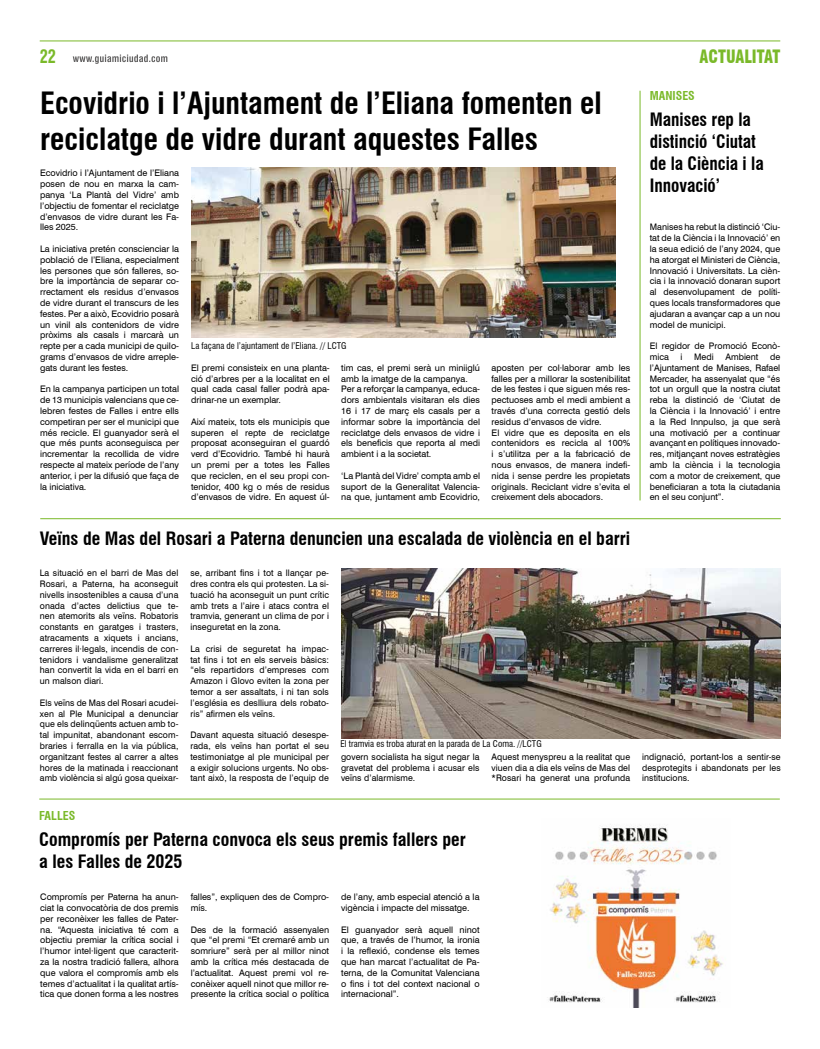
<style>
.page{position:relative;width:820px;height:1049px;background:#fff}
.page>*{position:absolute;margin:0;border:0;box-sizing:border-box;transform-origin:0 0}
.t1{font:700 condensed 30px/36px "Swiss 721 BT";color:#000}
.t2{font:700 condensed 18px/22px "Swiss 721 BT";color:#000}
.t3{font:700 condensed 18px/22px "Swiss 721 BT";color:#000;scale:.96 1}
.t4{font:900 condensed 18px "Swiss 721 BT";color:#7ab929;scale:.9 1}
.t5{font:700 condensed 18px "Swiss 721 BT";color:#7ab929;scale:.9 1}
.t6{font:700 condensed 12px "Swiss 721 BT";color:#7ab929}
.t7{font:9px/10.8px "Swiss 721 BT";color:#000;text-align:justify}
.t8{font:condensed 9px "Swiss 721 BT";color:#000}
</style>
<div class="page">
<hr style="left:40px;top:41px;width:740px;height:1px;background:#7ab929">
<svg style="left:73px;top:55px;width:94px;height:9px"></svg>
<img style="left:191px;top:168px;width:424px;height:170px">
<img style="left:341px;top:568px;width:439px;height:170px">
<img style="left:549px;top:825px;width:175px;height:182px">
<hr style="left:40px;top:518px;width:740px;height:1px;background:#7ab929">
<hr style="left:639px;top:91px;width:1px;height:409px;background:#7ab929">
<hr style="left:39px;top:799px;width:740px;height:1px;background:#7ab929">
<h2 class="t5" style="left:40px;top:46px;width:20px">22</h2>
<h2 class="t4" style="left:699px;top:46px;width:91px">ACTUALITAT</h2>
<h1 class="t1" style="left:40px;top:85px;width:563px">Ecovidrio i l’Ajuntament de l’Eliana fomenten el reciclatge de vidre durant aquestes Falles</h1>
<p class="t7" style="left:40px;top:168px;width:140px">Ecovidrio i l’Ajuntament de l’Eliana posen de nou en marxa la cam&shy;panya ‘La Plantà del Vidre’ amb l’objectiu de fomentar el reciclatge d’envasos de vidre durant les Fa&shy;lles 2025.</p>
<p class="t7" style="left:40px;top:243px;width:140px">La iniciativa pretén conscienciar la població de l’Eliana, especialment les persones que són falleres, so&shy;bre la importància de separar co&shy;rrectament els residus d’envasos de vidre durant el transcurs de les festes. Per a això, Ecovidrio posarà un vinil als contenidors de vidre pròxims als casals i marcarà un repte per a cada municipi de quilo&shy;grams d’envasos de vidre arreple&shy;gats durant les festes.</p>
<p class="t7" style="left:40px;top:384px;width:140px">En la campanya participen un total de 13 municipis valencians que ce&shy;lebren festes de Falles i entre ells competiran per ser el municipi que més recicle. El guanyador serà el que més punts aconseguisca per incrementar la recollida de vidre respecte al mateix període de l’any anterior, i per la difusió que faça de la iniciativa.</p>
<p class="t8" style="left:191px;top:341px;width:157px">La façana de l’ajuntament de l’Eliana. // LCTG</p>
<p class="t7" style="left:191px;top:362px;width:140px">El premi consisteix en una planta&shy;ció d’arbres per a la localitat en el qual cada casal faller podrà apa&shy;drinar-ne un exemplar.</p>
<p class="t7" style="left:191px;top:416px;width:140px">Així mateix, tots els municipis que superen el repte de reciclatge proposat aconseguiran el guardó verd d’Ecovidrio. També hi haurà un premi per a totes les Falles que reciclen, en el seu propi con&shy;tenidor, 400 kg o més de residus d’envasos de vidre. En aquest úl-</p>
<p class="t7" style="left:341px;top:362px;width:140px;text-align:left">tim cas, el premi serà un miniiglú amb la imatge de la campanya.<br>Per a reforçar la campanya, educa&shy;dors ambientals visitaran els dies<br>16 i 17 de març els casals per a informar sobre la importància del reciclatge dels envasos de vidre i els beneficis que reporta al medi ambient i a la societat.</p>
<p class="t7" style="left:341px;top:470px;width:140px">‘La Plantà del Vidre’ compta amb el suport de la Generalitat Valencia&shy;na que, juntament amb Ecovidrio,</p>
<p class="t7" style="left:491px;top:362px;width:140px;text-align:left">aposten per col·laborar amb les falles per a millorar la sostenibilitat de les festes i que siguen més res&shy;pectuoses amb el medi ambient a través d’una correcta gestió dels residus d’envasos de vidre.<br>El vidre que es deposita en els contenidors es recicla al 100% i s’utilitza per a la fabricació de nous envasos, de manera indefi&shy;nida i sense perdre les propietats originals. Reciclant vidre s’evita el creixement dels abocadors.</p>
<h2 class="t2" style="left:40px;top:527px;width:591px">Veïns de Mas del Rosari a Paterna denuncien una escalada de violència en el barri</h2>
<h3 class="t6" style="left:649px;top:88px;width:47px">MANISES</h3>
<h2 class="t3" style="left:649px;top:109px;width:120px">Manises rep la distinció ‘Ciutat de la Ciència i la<br>Innovació’</h2>
<p class="t7" style="left:649px;top:222px;width:132px">Manises ha rebut la distinció ‘Ciu&shy;tat de la Ciència i la Innovació’ en la seua edició de l’any 2024, que ha atorgat el Ministeri de Ciència, Innovació i Universitats. La cièn&shy;cia i la innovació donaran suport al desenvolupament de políti&shy;ques locals transformadores que ajudaran a avançar cap a un nou model de municipi.</p>
<p class="t7" style="left:649px;top:341px;width:132px">El regidor de Promoció Econò&shy;mica</p>
<p class="t7" style="left:649px;top:351px;width:132px;text-indent:120px">de l’Ajuntament de Manises, Rafael Mercader, ha assenyalat que “és tot un orgull que la nostra ciutat reba la distinció de ‘Ciutat de la Ciència i la Innovació’ i entre a la Red Innpulso, ja que serà una motivació per a continuar avançant en polítiques innovado&shy;res, mitjançant noves estratègies amb la ciència i la tecnologia com a motor de creixement, que beneficiaran a tota la ciutadania en el seu conjunt”.</p>
<p class="t7" style="left:680px;top:351px;width:3px">i</p>
<p class="t7" style="left:694px;top:351px;width:21px">Medi</p>
<p class="t7" style="left:725px;top:351px;width:35px">Ambient</p>
<p class="t7" style="left:40px;top:567px;width:140px">La situació en el barri de Mas del Rosari, a Paterna, ha aconseguit nivells insostenibles a causa d’una onada d’actes delictius que te&shy;nen atemorits als veïns. Robatoris constants en garatges i trasters, atracaments a xiquets i ancians, carreres il·legals, incendis de con&shy;tenidors i vandalisme generalitzat han convertit la vida en el barri en un malson diari.</p>
<p class="t7" style="left:40px;top:697px;width:140px">Els veïns de Mas del Rosari acudei&shy;xen al Ple Municipal a denunciar que els delinqüents actuen amb to&shy;tal impunitat, abandonant escom&shy;braries i ferralla en la via pública, organitzant festes al carrer a altes hores de la matinada i reaccionant amb violència si algú gosa queixar-</p>
<h3 class="t6" style="left:39px;top:808px;width:38px">FALLES</h3>
<p class="t7" style="left:190px;top:567px;width:140px">se, arribant fins i tot a llançar pe&shy;dres contra els qui protesten. La si&shy;tuació ha aconseguit un punt crític amb trets a l’aire i atacs contra el tramvia, generant un clima de por i inseguretat en la zona.</p>
<p class="t7" style="left:190px;top:643px;width:140px">La crisi de seguretat ha impac&shy;tat fins i tot en els serveis bàsics: “els repartidors d’empreses com Amazon i Glovo eviten la zona per temor a ser assaltats, i ni tan sols l’església es deslliura dels robato&shy;ris” afirmen els veïns.</p>
<p class="t7" style="left:190px;top:729px;width:140px">Davant aquesta situació desespe&shy;rada, els veïns han portat el seu testimoniatge al ple municipal per a exigir solucions urgents. No obs&shy;tant això, la resposta de l’equip de</p>
<p class="t8" style="left:340px;top:738px;width:203px">El tramvia es troba aturat en la parada de La Coma. //LCTG</p>
<p class="t7" style="left:341px;top:751px;width:140px">govern socialista ha sigut negar la gravetat del problema i acusar els veïns d’alarmisme.</p>
<p class="t7" style="left:491px;top:751px;width:140px">Aquest menyspreu a la realitat que viuen dia a dia els veïns de Mas del *Rosari ha generat una profunda</p>
<p class="t7" style="left:642px;top:751px;width:140px">indignació, portant-los a sentir-se desprotegits i abandonats per les institucions.</p>
<h2 class="t2" style="left:39px;top:828px;width:428px">Compromís per Paterna convoca els seus premis fallers per a les Falles de 2025</h2>
<p class="t7" style="left:40px;top:891px;width:140px">Compromís per Paterna ha anun&shy;ciat la convocatòria de dos premis per reconèixer les falles de Pater&shy;na. “Aquesta iniciativa té com a objectiu premiar la crítica social i l’humor intel·ligent que caracterit&shy;za la nostra tradició fallera, alhora que valora el compromís amb els temes d’actualitat i la qualitat artís&shy;tica que donen forma a les nostres</p>
<p class="t7" style="left:191px;top:891px;width:140px">falles”, expliquen des de Compro&shy;mís.</p>
<p class="t7" style="left:191px;top:924px;width:140px">Des de la formació assenyalen que “el premi “Et cremaré amb un somriure” serà per al millor ninot amb la crítica més destacada de l’actualitat. Aquest premi vol re&shy;conèixer aquell ninot que millor re&shy;presente la crítica social o política</p>
<p class="t7" style="left:341px;top:891px;width:140px">de l’any, amb especial atenció a la vigència i impacte del missatge.</p>
<p class="t7" style="left:341px;top:924px;width:140px">El guanyador serà aquell ninot que, a través de l’humor, la ironia i la reflexió, condense els temes que han marcat l’actualitat de Pa&shy;terna, de la Comunitat Valenciana o fins i tot del context nacional o internacional”.</p>
</div>
